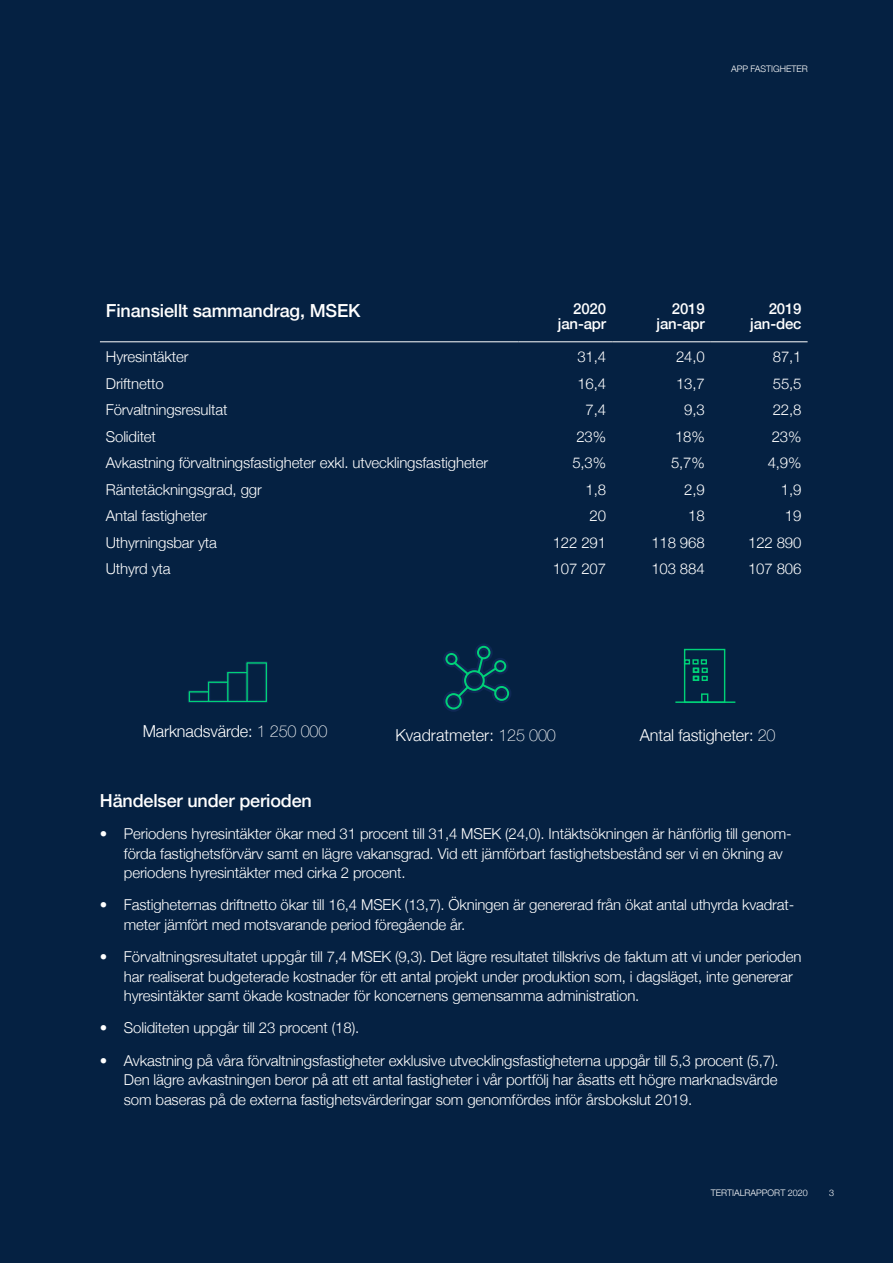
<style>
.page{position:relative;width:893px;height:1263px;background:#052142}
.page>*{position:absolute;margin:0;border:0;box-sizing:border-box;transform-origin:0 0}
.t1{font:500 18px "Helvetica Neue";letter-spacing:-.01em;color:#fff}
.t2{font:300 16.5px "Helvetica Neue";letter-spacing:-.01em;color:#fff}
.t3{font:300 15px/19.5px "Helvetica Neue";letter-spacing:-.01em;color:#fff}
.t4{font:500 15px/15px "Helvetica Neue";letter-spacing:-.01em;color:#fff;text-align:right}
.t5{font:300 9px "Helvetica Neue";color:#fff}
.s1{font-weight:100}
</style>
<div class="page">
<svg style="left:443px;top:644px;width:68px;height:68px"></svg>
<svg style="left:188px;top:661px;width:80px;height:42px"></svg>
<svg style="left:686px;top:659px;width:22px;height:22px"></svg>
<div style="left:701px;top:693px;width:7px;height:10px;border:1px solid #00d178"></div>
<div style="left:684px;top:649px;width:41px;height:54px;border:1px solid #00d178"></div>
<hr style="left:675px;top:701px;width:60px;height:2px;background:#00d178">
<hr style="left:100px;top:342px;width:419px;height:1px;background:#fff">
<hr style="left:519px;top:342px;width:93px;height:1px;background:#fff">
<hr style="left:612px;top:342px;width:99px;height:1px;background:#fff">
<hr style="left:711px;top:342px;width:97px;height:1px;background:#fff">
<p class="t5" style="left:731px;top:62px;width:78px">APP FASTIGHETER</p>
<p class="t1" style="left:106px;top:296px;width:256px">Finansiellt sammandrag, MSEK</p>
<p class="t4" style="left:558px;top:300px;width:50px">2020 jan-apr</p>
<p class="t4" style="left:656px;top:300px;width:50px">2019 jan-apr</p>
<p class="t4" style="left:750px;top:300px;width:53px">2019 jan-dec</p>
<p class="t3" style="left:106px;top:346px;width:84px">Hyresintäkter</p>
<p class="t3" style="left:577px;top:346px;width:30px">31,4</p>
<p class="t3" style="left:676px;top:346px;width:30px">24,0</p>
<p class="t3" style="left:773px;top:346px;width:30px">87,1</p>
<p class="t3" style="left:106px;top:373px;width:59px">Driftnetto</p>
<p class="t3" style="left:577px;top:373px;width:30px">16,4</p>
<p class="t3" style="left:676px;top:373px;width:30px">13,7</p>
<p class="t3" style="left:773px;top:373px;width:30px">55,5</p>
<p class="t3" style="left:106px;top:399px;width:123px">Förvaltningsresultat</p>
<p class="t3" style="left:586px;top:399px;width:22px">7,4</p>
<p class="t3" style="left:684px;top:399px;width:22px">9,3</p>
<p class="t3" style="left:773px;top:399px;width:30px">22,8</p>
<p class="t3" style="left:106px;top:426px;width:52px">Soliditet</p>
<p class="t3" style="left:576px;top:426px;width:31px">23%</p>
<p class="t3" style="left:675px;top:426px;width:31px">18%</p>
<p class="t3" style="left:772px;top:426px;width:31px">23%</p>
<p class="t3" style="left:106px;top:452px;width:384px">Avkastning förvaltningsfastigheter exkl. utvecklingsfastigheter</p>
<p class="t3" style="left:572px;top:452px;width:35px">5,3%</p>
<p class="t3" style="left:671px;top:452px;width:35px">5,7%</p>
<p class="t3" style="left:768px;top:452px;width:35px">4,9%</p>
<p class="t3" style="left:106px;top:479px;width:157px">Räntetäckningsgrad, ggr</p>
<p class="t3" style="left:585px;top:479px;width:22px">1,8</p>
<p class="t3" style="left:684px;top:479px;width:22px">2,9</p>
<p class="t3" style="left:781px;top:479px;width:22px">1,9</p>
<p class="t3" style="left:106px;top:505px;width:103px">Antal fastigheter</p>
<p class="t3" style="left:589px;top:505px;width:18px">20</p>
<p class="t3" style="left:688px;top:505px;width:18px">18</p>
<p class="t3" style="left:785px;top:505px;width:18px">19</p>
<p class="t3" style="left:106px;top:532px;width:113px">Uthyrningsbar yta</p>
<p class="t3" style="left:553px;top:532px;width:55px">122 291</p>
<p class="t3" style="left:651px;top:532px;width:55px">118 968</p>
<p class="t3" style="left:748px;top:532px;width:55px">122 890</p>
<p class="t3" style="left:106px;top:558px;width:66px">Uthyrd yta</p>
<p class="t3" style="left:553px;top:558px;width:55px">107 207</p>
<p class="t3" style="left:651px;top:558px;width:55px">103 884</p>
<p class="t3" style="left:748px;top:558px;width:55px">107 806</p>
<p class="t2" style="left:143px;top:718px;width:186px">Marknadsvärde: <span class="s1">1 250 000</span></p>
<p class="t2" style="left:395px;top:721px;width:162px">Kvadratmeter: <span class="s1">125 000</span></p>
<p class="t2" style="left:640px;top:721px;width:137px">Antal fastigheter: <span class="s1">20</span></p>
<p class="t1" style="left:100px;top:786px;width:213px">Händelser under perioden</p>
<p class="t3" style="left:124px;top:823px;width:669px;text-indent:-24px">• Periodens hyresintäkter ökar med 31 procent till 31,4 MSEK (24,0). Intäktsökningen är hänförlig till genom&shy;förda fastighetsförvärv samt en lägre vakansgrad. Vid ett jämförbart fastighetsbestånd ser vi en ökning av periodens hyresintäkter med cirka 2 procent.</p>
<p class="t3" style="left:124px;top:894px;width:672px;text-indent:-24px">• Fastigheternas driftnetto ökar till 16,4 MSEK (13,7). Ökningen är genererad från ökat antal uthyrda kvadrat&shy;meter jämfört med motsvarande period föregående år.</p>
<p class="t3" style="left:124px;top:946px;width:679px;text-indent:-24px">• Förvaltningsresultatet uppgår till 7,4 MSEK (9,3). Det lägre resultatet tillskrivs de faktum att vi under perioden har realiserat budgeterade kostnader för ett antal projekt under produktion som, i dagsläget, inte genererar hyresintäkter samt ökade kostnader för koncernens gemensamma administration.</p>
<p class="t3" style="left:100px;top:1017px;width:261px">• Soliditeten uppgår till 23 procent (18).</p>
<p class="t3" style="left:124px;top:1049px;width:656px;text-align:justify;text-indent:-24px">• Avkastning på våra förvaltningsfastigheter exklusive utvecklingsfastigheterna uppgår till 5,3 procent (5,7).<br>Den lägre avkastningen beror på att ett antal fastigheter i vår portfölj har åsatts ett högre marknadsvärde som baseras på de externa fastighetsvärderingar som genomfördes inför årsbokslut 2019.</p>
<p class="t5" style="left:711px;top:1185px;width:99px">TERTIALRAPPORT 2020</p>
<p class="t5" style="left:829px;top:1186px;width:7px">3</p>
</div>
